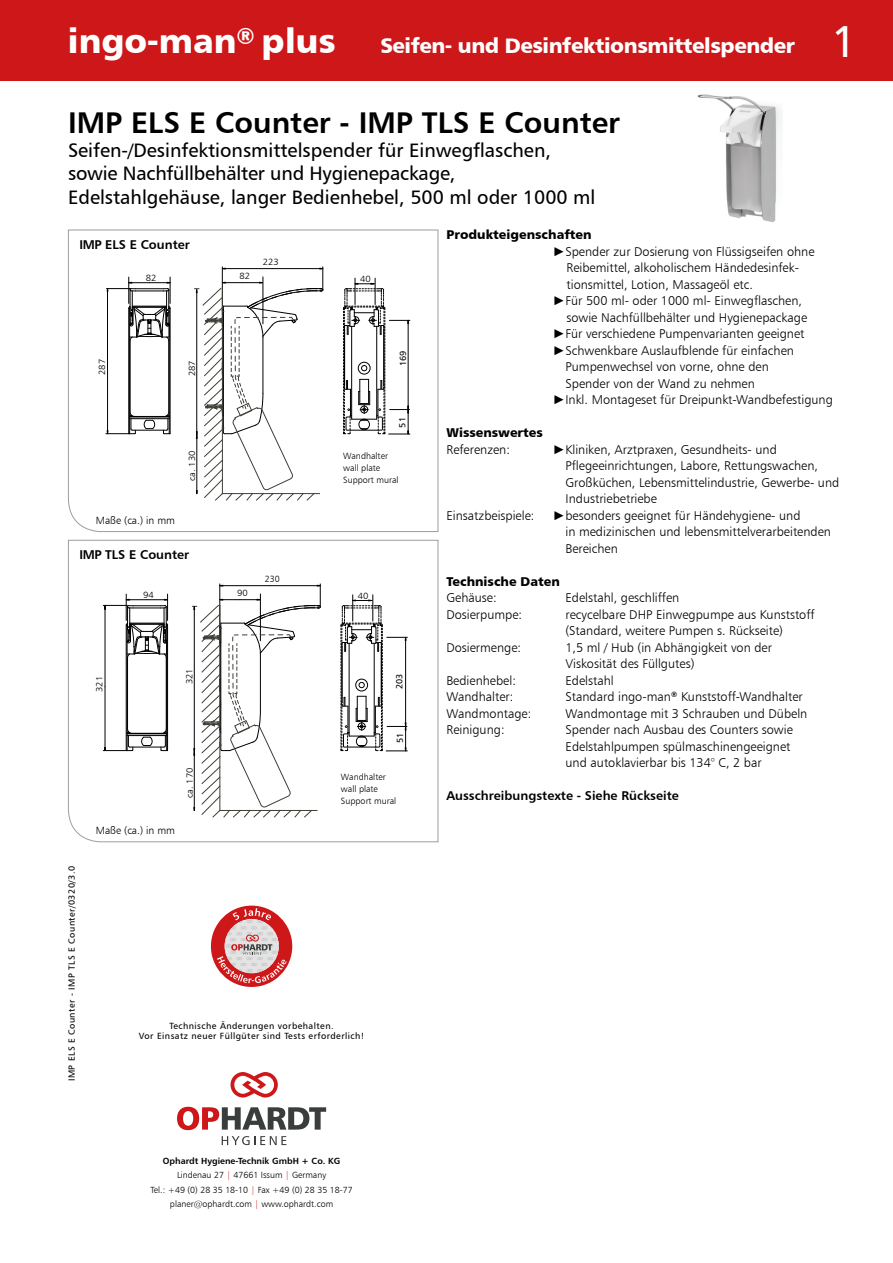
<style>
.page{position:relative;width:893px;height:1263px;background:#fff}
.page>*{position:absolute;margin:0;border:0;box-sizing:border-box;transform-origin:0 0}
.t1{font:34.35px "Humanist 777 BT Black B";color:#fff}
.t2{font:30px "Humanist 777 BT Bold B";color:#000}
.t3{font:21px "Humanist 777 BT Black B";letter-spacing:-.02em;color:#fff}
.t4{font:19.5px/23.4px "Humanist 777 BT Roman B";color:#000}
.t5{font:12.75px/16.5px "Humanist 777 BT Light B";color:#000}
.t6{font:12.75px "Humanist 777 BT Bold B";color:#000}
.t7{font:12.75px "Humanist 777 BT Black B";color:#000}
.t8{font:10.5px "Humanist 777 BT Light B";color:#000}
.t9{font:9px/10.8px "Humanist 777 BT Roman B";letter-spacing:.05em;color:#000;text-align:center}
.t10{font:9px/12px "Humanist 777 BT Light B";color:#000}
.t11{font:9px "Humanist 777 BT Light B";color:#000;scale:1.07 1}
.t12{font:8.85px/14.2px "Humanist 777 BT Light B";color:#000;text-align:center}
.t13{font:8.85px "Humanist 777 BT Bold B";color:#000}
.s1{font-family:"Humanist 777 BT Roman B";font-size:45px}
.s2{color:#cd1719}
.s3{font-family:"Arial"}
</style>
<div class="page">
<svg style="left:230px;top:1072px;width:48px;height:25px"></svg>
<svg style="left:177px;top:1107px;width:149px;height:23px"></svg>
<svg style="left:222px;top:1136px;width:64px;height:9px"></svg>
<div style="left:211px;top:906px;width:81px;height:81px;background:#cd1719;border-radius:50%"></div>
<svg style="left:217px;top:908px;width:69px;height:75px"></svg>
<svg style="left:68px;top:229px;width:371px;height:303px"></svg>
<svg style="left:68px;top:539px;width:371px;height:303px"></svg>
<div style="left:0;top:0;width:893px;height:81px;background:#cd1719"></div>
<img style="left:697px;top:94px;width:84px;height:129px">
<h1 class="t1" style="left:68px;top:19px;width:269px">ingo-man<sup>®</sup> plus</h1>
<h3 class="t3" style="left:380px;top:33px;width:478px">Seifen- und Desinfektionsmittelspender <span class="s1">1</span></h3>
<h2 class="t2" style="left:68px;top:104px;width:554px">IMP ELS E Counter - IMP TLS E Counter</h2>
<h3 class="t4" style="left:68px;top:138px;width:529px">Seifen-/Desinfektionsmittelspender für Einwegflaschen, sowie Nachfüllbehälter und Hygienepackage,<br>Edelstahlgehäuse, langer Bedienhebel, 500 ml oder 1000 ml</h3>
<p class="t6" style="left:79px;top:236px;width:112px">IMP ELS E Counter</p>
<p class="t11" style="left:146px;top:272px;width:12px">82</p>
<p class="t11" style="left:96px;top:375px;width:17px;rotate:-90deg">287</p>
<p class="t11" style="left:187px;top:376px;width:17px;rotate:-90deg">287</p>
<p class="t8" style="left:96px;top:514px;width:81px">Maße (ca.) in mm</p>
<p class="t11" style="left:187px;top:481px;width:30px;rotate:-90deg">031. ac</p>
<p class="t6" style="left:79px;top:546px;width:111px">IMP TLS E Counter</p>
<p class="t11" style="left:94px;top:692px;width:17px;rotate:-90deg">321</p>
<p class="t11" style="left:143px;top:589px;width:12px">94</p>
<p class="t11" style="left:184px;top:684px;width:17px;rotate:-90deg">321</p>
<p class="t8" style="left:96px;top:823px;width:81px">Maße (ca.) in mm</p>
<p class="t11" style="left:184px;top:798px;width:30px;rotate:-90deg">071. ac</p>
<p class="t11" style="left:240px;top:270px;width:12px">82</p>
<p class="t11" style="left:263px;top:256px;width:17px">223</p>
<p class="t11" style="left:237px;top:587px;width:12px">90</p>
<p class="t10" style="left:265px;top:573px;width:17px">230</p>
<p class="t11" style="left:360px;top:273px;width:12px">40</p>
<p class="t9" style="left:397px;top:366px;width:17px;rotate:-90deg">961</p>
<p class="t9" style="left:397px;top:428px;width:12px;rotate:-90deg">15</p>
<p class="t10" style="left:343px;top:450px;width:57px">Wandhalter wall plate<br>Support mural</p>
<p class="t11" style="left:358px;top:590px;width:12px">40</p>
<p class="t9" style="left:394px;top:689px;width:17px;rotate:-90deg">302</p>
<p class="t9" style="left:394px;top:743px;width:12px;rotate:-90deg">15</p>
<p class="t10" style="left:341px;top:771px;width:57px">Wandhalter wall plate<br>Support mural</p>
<p class="t9" style="left:66px;top:1081px;width:217px;rotate:-90deg">IMP ELS E Counter - IMP TLS E Counter/0320/3.0</p>
<p class="t9" style="left:139px;top:1020px;width:227px">Technische Änderungen vorbehalten.<br>Vor Einsatz neuer Füllgüter sind Tests erforderlich!</p>
<p class="t13" style="left:163px;top:1155px;width:179px">Ophardt Hygiene-Technik GmbH + Co. KG</p>
<p class="t12" style="left:150px;top:1168px;width:204px">Lindenau 27 <span class="s2">|</span> 47661 Issum <span class="s2">|</span> Germany<br>Tel.: +49 (0) 28 35 18-10 <span class="s2">|</span> Fax +49 (0) 28 35 18-77 planer@ophardt.com <span class="s2">|</span> www.ophardt.com</p>
<p class="t7" style="left:446px;top:227px;width:147px">Produkteigenschaften</p>
<p class="t5" style="left:553px;top:243px;width:263px"><span class="s3">►</span>Spender zur Dosierung von Flüssigseifen ohne</p>
<p class="t5" style="left:566px;top:259px;width:234px">Reibemittel, alkoholischem Händedesinfek-</p>
<p class="t5" style="left:566px;top:276px;width:188px">tionsmittel, Lotion, Massageöl etc.</p>
<p class="t5" style="left:553px;top:292px;width:251px"><span class="s3">►</span>Für 500 ml- oder 1000 ml- Einwegflaschen,</p>
<p class="t5" style="left:566px;top:309px;width:242px">sowie Nachfüllbehälter und Hygienepackage</p>
<p class="t5" style="left:553px;top:325px;width:253px"><span class="s3">►</span>Für verschiedene Pumpenvarianten geeignet</p>
<p class="t5" style="left:553px;top:342px;width:243px"><span class="s3">►</span>Schwenkbare Auslaufblende für einfachen</p>
<p class="t5" style="left:566px;top:358px;width:205px">Pumpenwechsel von vorne, ohne den</p>
<p class="t5" style="left:565px;top:375px;width:191px">Spender von der Wand zu nehmen</p>
<p class="t5" style="left:553px;top:391px;width:282px"><span class="s3">►</span>Inkl. Montageset für Dreipunkt-Wandbefestigung</p>
<p class="t7" style="left:446px;top:425px;width:98px">Wissenswertes</p>
<p class="t5" style="left:446px;top:441px;width:65px">Referenzen:</p>
<p class="t5" style="left:565px;top:441px;width:275px;text-indent:-13px"><span class="s3">►</span>Kliniken, Arztpraxen, Gesundheits- und Pflegeeinrichtungen, Labore, Rettungswachen, Großküchen, Lebensmittelindustrie, Gewerbe- und Industriebetriebe</p>
<p class="t5" style="left:446px;top:507px;width:90px">Einsatzbeispiele:</p>
<p class="t5" style="left:565px;top:507px;width:267px;text-indent:-13px"><span class="s3">►</span>besonders geeignet für Händehygiene- und<br>in medizinischen und lebensmittelverarbeitenden<br>Bereichen</p>
<p class="t7" style="left:446px;top:573px;width:115px">Technische Daten</p>
<p class="t5" style="left:446px;top:589px;width:52px">Gehäuse:</p>
<p class="t5" style="left:565px;top:589px;width:115px">Edelstahl, geschliffen</p>
<p class="t5" style="left:446px;top:606px;width:77px">Dosierpumpe:</p>
<p class="t5" style="left:565px;top:606px;width:251px">recycelbare DHP Einwegpumpe aus Kunststoff (Standard, weitere Pumpen s. Rückseite)</p>
<p class="t5" style="left:446px;top:639px;width:76px">Dosiermenge:</p>
<p class="t5" style="left:565px;top:639px;width:208px">1,5 ml / Hub (in Abhängigkeit von der<br>Viskosität des Füllgutes)</p>
<p class="t5" style="left:446px;top:672px;width:71px">Bedienhebel:</p>
<p class="t5" style="left:565px;top:672px;width:50px">Edelstahl</p>
<p class="t5" style="left:446px;top:688px;width:68px">Wandhalter:</p>
<p class="t5" style="left:565px;top:688px;width:239px">Standard ingo-man<sup>®</sup> Kunststoff-Wandhalter</p>
<p class="t5" style="left:446px;top:705px;width:86px">Wandmontage:</p>
<p class="t5" style="left:566px;top:705px;width:243px">Wandmontage mit 3 Schrauben und Dübeln</p>
<p class="t5" style="left:446px;top:721px;width:60px">Reinigung:</p>
<p class="t5" style="left:565px;top:721px;width:229px">Spender nach Ausbau des Counters sowie<br>Edelstahlpumpen spülmaschinengeeignet und autoklavierbar bis 134° C, 2 bar</p>
<p class="t6" style="left:446px;top:788px;width:234px">Ausschreibungstexte - Siehe Rückseite</p>
</div>
